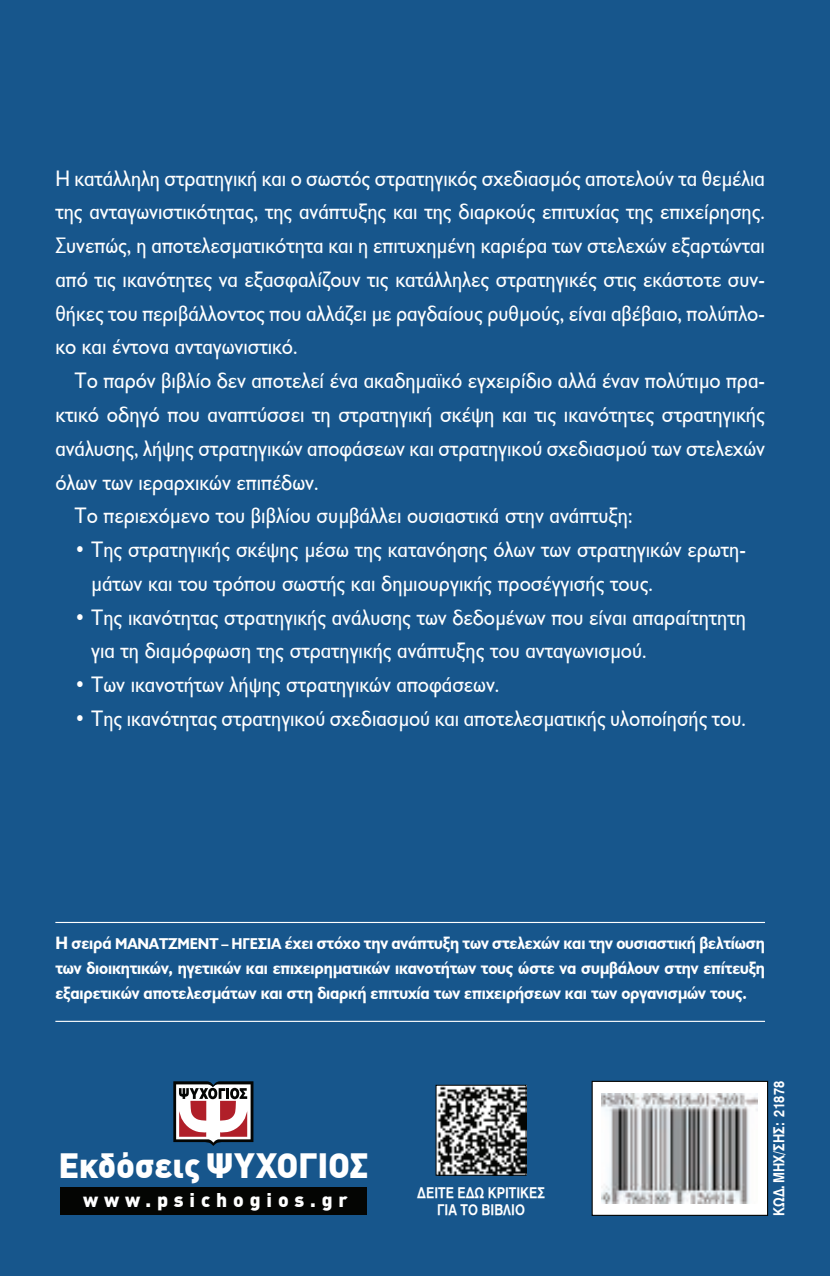
<style>
.page{position:relative;width:830px;height:1276px;background:#fff}
.page>*{position:absolute;margin:0;border:0;box-sizing:border-box;transform-origin:0 0}
.t1{font:900 34.43px "DIN Greek";letter-spacing:-.01em;color:#fff}
.t2{font:22.5px/33.8px "CF Jeckyl";color:#fff;scale:.9 1}
.t3{font:22.5px "CF Jeckyl";color:#fff;scale:.91 1}
.t4{font:900 19.57px "DIN Greek";letter-spacing:.3em;color:#fff}
.t5{font:700 18px/24.8px "CF Jeckyl";letter-spacing:-.01em;color:#fff;text-align:justify;scale:.9 1}
.t6{font:14.62px/17.6px "UB Helvetica Bold";color:#fff;text-align:center;scale:.85 1}
.s1{font-size:15.75px}
</style>
<div class="page">
<div style="left:0;top:0;width:829px;height:1276px;background:#17568c"></div>
<div style="left:592px;top:1081px;width:175px;height:134px;background:#fff"></div>
<img style="left:601px;top:1093px;width:156px;height:110px">
<div style="left:591px;top:1080px;width:176px;height:136px;border:1px solid #040503"></div>
<div style="left:60px;top:1187px;width:307px;height:28px;background:#040503"></div>
<svg style="left:173px;top:1081px;width:80px;height:65px;background:#a58c92"></svg>
<img style="left:437px;top:1086px;width:87px;height:87px">
<div style="left:435px;top:1084px;width:91px;height:91px;border:1px solid #040503"></div>
<hr style="left:55px;top:922px;width:709px;height:1px;background:#fff">
<hr style="left:55px;top:1020px;width:709px;height:2px;background:#fff">
<p class="t2" style="left:55px;top:161px;width:789px;text-align:justify">Η κατάλληλη στρατηγική και ο σωστός στρατηγικός σχεδιασμός αποτελούν τα θεμέλια της ανταγωνιστικότητας, της ανάπτυξης και της διαρκούς επιτυχίας της επιχείρησης.<br>Συνεπώς, η αποτελεσματικότητα και η επιτυχημένη καριέρα των στελεχών εξαρτώνται από τις ικανότητες να εξασφαλίζουν τις κατάλληλες στρατηγικές στις εκάστοτε συν&shy;θήκες του περιβάλλοντος που αλλάζει με ραγδαίους ρυθμούς, είναι αβέβαιο, πολύπλο&shy;κο και έντονα ανταγωνιστικό.</p>
<p class="t2" style="left:74px;top:363px;width:768px">Το παρόν βιβλίο δεν αποτελεί ένα ακαδημαϊκό εγχειρίδιο αλλά έναν πολύτιμο πρα-</p>
<p class="t3" style="left:55px;top:399px;width:781px">κτικό οδηγό που αναπτύσσει τη στρατηγική σκέψη και τις ικανότητες στρατηγικής</p>
<p class="t2" style="left:55px;top:431px;width:789px">ανάλυσης, λήψης στρατηγικών αποφάσεων και στρατηγικού σχεδιασμού των στελεχών</p>
<p class="t2" style="left:55px;top:464px;width:294px">όλων των ιεραρχικών επιπέδων.</p>
<p class="t2" style="left:74px;top:498px;width:621px">Το περιεχόμενο του βιβλίου συμβάλλει ουσιαστικά στην ανάπτυξη:</p>
<p class="t2" style="left:91px;top:532px;width:728px;text-indent:-17px">• Της στρατηγικής σκέψης μέσω της κατανόησης όλων των στρατηγικών ερωτη&shy;μάτων και του τρόπου σωστής και δημιουργικής προσέγγισής τους.</p>
<p class="t2" style="left:91px;top:599px;width:728px;text-indent:-17px">• Της ικανότητας στρατηγικής ανάλυσης των δεδομένων που είναι απαραίτητητη για τη διαμόρφωση της στρατηγικής ανάπτυξης του ανταγωνισμού.</p>
<p class="t2" style="left:74px;top:667px;width:473px">• Των ικανοτήτων λήψης στρατηγικών αποφάσεων.</p>
<p class="t2" style="left:74px;top:701px;width:747px">• Της ικανότητας στρατηγικού σχεδιασμού και αποτελεσματικής υλοποίησής του.</p>
<p class="t5" style="left:55px;top:930px;width:789px">η σειρά <span class="s1">ΜαΝαΤΖΜΕΝΤ – ηΓΕσία</span> έχει στόχο την ανάπτυξη των στελεχών και την ουσιαστική βελτίωση των διοικητικών, ηγετικών και επιχειρηματικών ικανοτήτων τους ώστε να συμβάλουν στην επίτευξη εξαιρετικών αποτελεσμάτων και στη διαρκή επιτυχία των επιχειρήσεων και των οργανισμών τους.</p>
<h1 class="t1" style="left:58px;top:1145px;width:311px">Eκδόσεις ΨΥΧΟΓΙΟΣ</h1>
<p class="t4" style="left:83px;top:1187px;width:266px">www.psichogios.gr</p>
<p class="t6" style="left:417px;top:1183px;width:151px">ΔΕΙΤΕ ΕΔΩ ΚΡΙΤΙΚΕΣ<br>ΓΙΑ ΤΟ ΒΙΒΛΙΟ</p>
<p class="t6" style="left:769px;top:1216px;width:160px;rotate:-90deg">KΩΔ. ΜΗΧ/ΣΗΣ: 21878</p>
</div>
